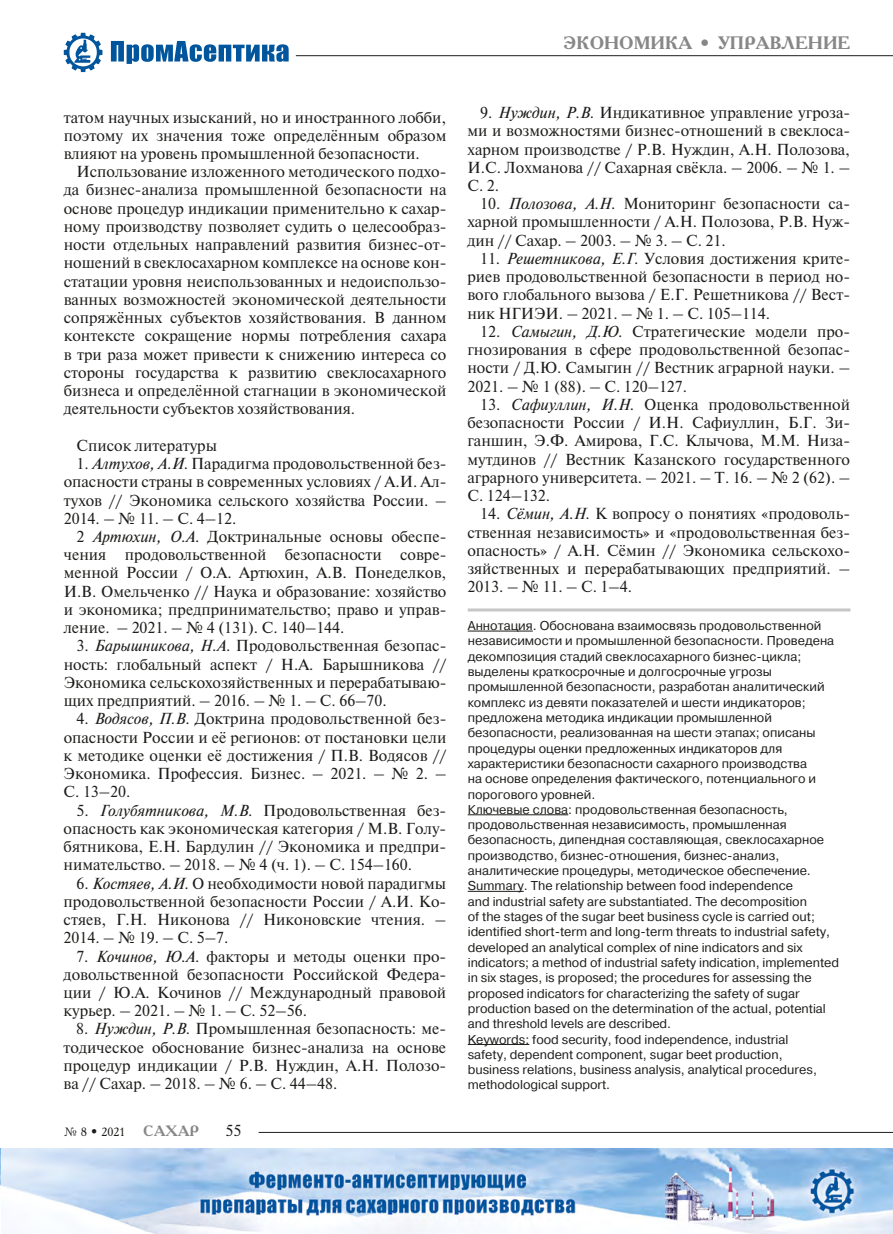
<style>
.page{position:relative;width:893px;height:1234px;background:#fff}
.page>*{position:absolute;margin:0;border:0;box-sizing:border-box;transform-origin:0 0}
.t1{font:700 18px "Academy";color:#878787}
.t2{font:15px/18.3px "Newton C";color:#1d1d1b;text-align:justify}
.t3{font:700 15px "Academy C";color:#878787}
.t4{font:12.75px/15.3px "Pragmatica C";color:#1d1d1b}
.t5{font:12px "Academy C";color:#1d1d1b}
.s1{font-family:"Pragmatica C"}
.s2{font-style:italic}
</style>
<div class="page">
<hr style="left:259px;top:1131px;width:634px;height:1px;background:#1d1d1b">
<svg style="left:64px;top:33px;width:38px;height:39px"></svg>
<svg style="left:111px;top:41px;width:178px;height:23px"></svg>
<hr style="left:296px;top:55px;width:597px;height:1px;background:#1d1d1b">
<img style="left:0;top:1148px;width:893px;height:85px">
<hr style="left:468px;top:630px;width:65px;height:1px;background:#1d1d1b">
<hr style="left:468px;top:814px;width:100px;height:1px;background:#1d1d1b">
<hr style="left:468px;top:890px;width:56px;height:1px;background:#1d1d1b">
<hr style="left:468px;top:1043px;width:61px;height:1px;background:#1d1d1b">
<hr style="left:468px;top:608px;width:382px;height:3px;background:#c6c6c6">
<p class="t1" style="left:564px;top:31px;width:288px">ЭКОНОМИКА <span class="s1">•</span> УПРАВЛЕНИЕ</p>
<p class="t2" style="left:64px;top:108px;width:384px">татом научных изысканий, но и иностранного лобби, поэтому их значения тоже определённым образом влияют на уровень промышленной безопасности.</p>
<p class="t2" style="left:64px;top:163px;width:384px;text-indent:13px">Использование изложенного методического подхо&shy;да бизнес-анализа промышленной безопасности на основе процедур индикации применительно к сахар&shy;ному производству позволяет судить о целесообраз&shy;ности отдельных направлений развития бизнес-от&shy;ношений в свеклосахарном комплексе на основе кон&shy;статации уровня неиспользованных и недоиспользо&shy;ванных возможностей экономической деятельности сопряжённых субъектов хозяйствования. В данном контексте сокращение нормы потребления сахара в три раза может привести к снижению интереса со стороны государства к развитию свеклосахарного бизнеса и определённой стагнации в экономической деятельности субъектов хозяйствования.</p>
<p class="t2" style="left:76px;top:436px;width:142px">Список литературы</p>
<p class="t2" style="left:64px;top:454px;width:384px;text-indent:13px">1. <span class="s2">Алтухов, А.И.</span> Парадигма продовольственной без&shy;опасности страны в современных условиях / А.И. Ал&shy;тухов // Экономика сельского хозяйства России. – 2014. – № 11. – С. 4–12.</p>
<p class="t2" style="left:64px;top:527px;width:384px;text-indent:13px">2 <span class="s2">Артюхин, О.А.</span> Доктринальные основы обеспе&shy;чения продовольственной безопасности совре&shy;менной России / О.А. Артюхин, А.В. Понеделков, И.В. Омельченко // Наука и образование: хозяйство и экономика; предпринимательство; право и управ&shy;ление. – 2021. – № 4 (131). С. 140–144.</p>
<p class="t2" style="left:64px;top:636px;width:384px;text-indent:13px">3. <span class="s2">Барышникова, Н.А.</span> Продовольственная безопас&shy;ность: глобальный аспект / Н.А. Барышникова // Экономика сельскохозяйственных и перерабатываю&shy;щих предприятий. – 2016. – № 1. – С. 66–70.</p>
<p class="t2" style="left:64px;top:709px;width:384px;text-indent:13px">4. <span class="s2">Водясов, П.В.</span> Доктрина продовольственной без&shy;опасности России и её регионов: от постановки цели к методике оценки её достижения / П.В. Водясов // Экономика. Профессия. Бизнес. – 2021. – № 2. – С. 13–20.</p>
<p class="t2" style="left:64px;top:800px;width:384px;text-indent:13px">5. <span class="s2">Голубятникова, М.В.</span> Продовольственная без&shy;опасность как экономическая категория / М.В. Голу&shy;бятникова, Е.Н. Бардулин // Экономика и предпри&shy;нимательство. – 2018. – № 4 (ч. 1). – С. 154–160.</p>
<p class="t2" style="left:64px;top:873px;width:384px;text-indent:13px">6. <span class="s2">Костяев, А.И.</span> О необходимости новой парадигмы продовольственной безопасности России / А.И. Ко&shy;стяев, Г.Н. Никонова // Никоновские чтения. – 2014. – № 19. – С. 5–7.</p>
<p class="t2" style="left:64px;top:946px;width:384px;text-indent:13px">7. <span class="s2">Кочинов, Ю.А.</span> факторы и методы оценки про&shy;довольственной безопасности Российской Федера&shy;ции / Ю.А. Кочинов // Международный правовой курьер. – 2021. – № 1. – С. 52–56.</p>
<p class="t2" style="left:64px;top:1019px;width:384px;text-indent:13px">8. <span class="s2">Нуждин, Р.В.</span> Промышленная безопасность: ме&shy;тодическое обоснование бизнес-анализа на основе процедур индикации / Р.В. Нуждин, А.Н. Полозо&shy;ва // Сахар. – 2018. – № 6. – С. 44–48.</p>
<p class="t5" style="left:64px;top:1123px;width:62px">№ 8 • 2021</p>
<p class="t3" style="left:143px;top:1120px;width:57px">САХАР</p>
<p class="t2" style="left:225px;top:1121px;width:17px">55</p>
<p class="t2" style="left:467px;top:103px;width:384px;text-indent:13px">9. <span class="s2">Нуждин, Р.В.</span> Индикативное управление угроза&shy;ми и возможностями бизнес-отношений в свеклоса&shy;харном производстве / Р.В. Нуждин, А.Н. Полозова, И.С. Лохманова // Сахарная свёкла. – 2006. – № 1. – С. 2.</p>
<p class="t2" style="left:467px;top:195px;width:384px;text-indent:13px">10. <span class="s2">Полозова, А.Н.</span> Мониторинг безопасности са&shy;харной промышленности / А.Н. Полозова, Р.В. Нуж&shy;дин // Сахар. – 2003. – № 3. – С. 21.</p>
<p class="t2" style="left:467px;top:249px;width:384px;text-indent:13px">11. <span class="s2">Решетникова, Е.Г.</span> Условия достижения крите&shy;риев продовольственной безопасности в период но&shy;вого глобального вызова / Е.Г. Решетникова // Вест&shy;ник НГИЭИ. – 2021. – № 1. – С. 105–114.</p>
<p class="t2" style="left:467px;top:322px;width:384px;text-indent:13px">12. <span class="s2">Самыгин, Д.Ю.</span> Стратегические модели про&shy;гнозирования в сфере продовольственной безопас&shy;ности / Д.Ю. Самыгин // Вестник аграрной науки. – 2021. – № 1 (88). – С. 120–127.</p>
<p class="t2" style="left:467px;top:395px;width:384px;text-indent:13px">13. <span class="s2">Сафиуллин, И.Н.</span> Оценка продовольственной безопасности России / И.Н. Сафиуллин, Б.Г. Зи&shy;ганшин, Э.Ф. Амирова, Г.С. Клычова, М.М. Низа&shy;мутдинов // Вестник Казанского государственного аграрного университета. – 2021. – Т. 16. – № 2 (62). – С. 124–132.</p>
<p class="t2" style="left:467px;top:504px;width:384px;text-indent:13px">14. <span class="s2">Сёмин, А.Н.</span> К вопросу о понятиях «продоволь&shy;ственная независимость» и «продовольственная без&shy;опасность» / А.Н. Сёмин // Экономика сельскохо&shy;зяйственных и перерабатывающих предприятий. – 2013. – № 11. – С. 1–4.</p>
<p class="t4" style="left:468px;top:618px;width:373px">Аннотация. Обоснована взаимосвязь продовольственной независимости и промышленной безопасности. Проведена декомпозиция стадий свеклосахарного бизнес-цикла; выделены краткосрочные и долгосрочные угрозы промышленной безопасности, разработан аналитический комплекс из девяти показателей и шести индикаторов; предложена методика индикации промышленной безопасности, реализованная на шести этапах; описаны процедуры оценки предложенных индикаторов для характеристики безопасности сахарного производства<br>на основе определения фактического, потенциального и порогового уровней.<br>Ключевые слова: продовольственная безопасность, продовольственная независимость, промышленная безопасность, дипендная составляющая, свеклосахарное производство, бизнес-отношения, бизнес-анализ, аналитические процедуры, методическое обеспечение.<br>Summary. The relationship between food independence<br>and industrial safety are substantiated. Тhe decomposition<br>of the stages of the sugar beet business cycle is carried out; identified short-term and long-term threats to industrial safety, developed an analytical complex of nine indicators and six indicators; a method of industrial safety indication, implemented in six stages, is proposed; the procedures for assessing the proposed indicators for characterizing the safety of sugar production based on the determination of the actual, potential and threshold levels are described.<br>Keywords: food security, food independence, industrial<br>safety, dependent component, sugar beet production,<br>business relations, business analysis, analytical procedures, methodological support.</p>
</div>
